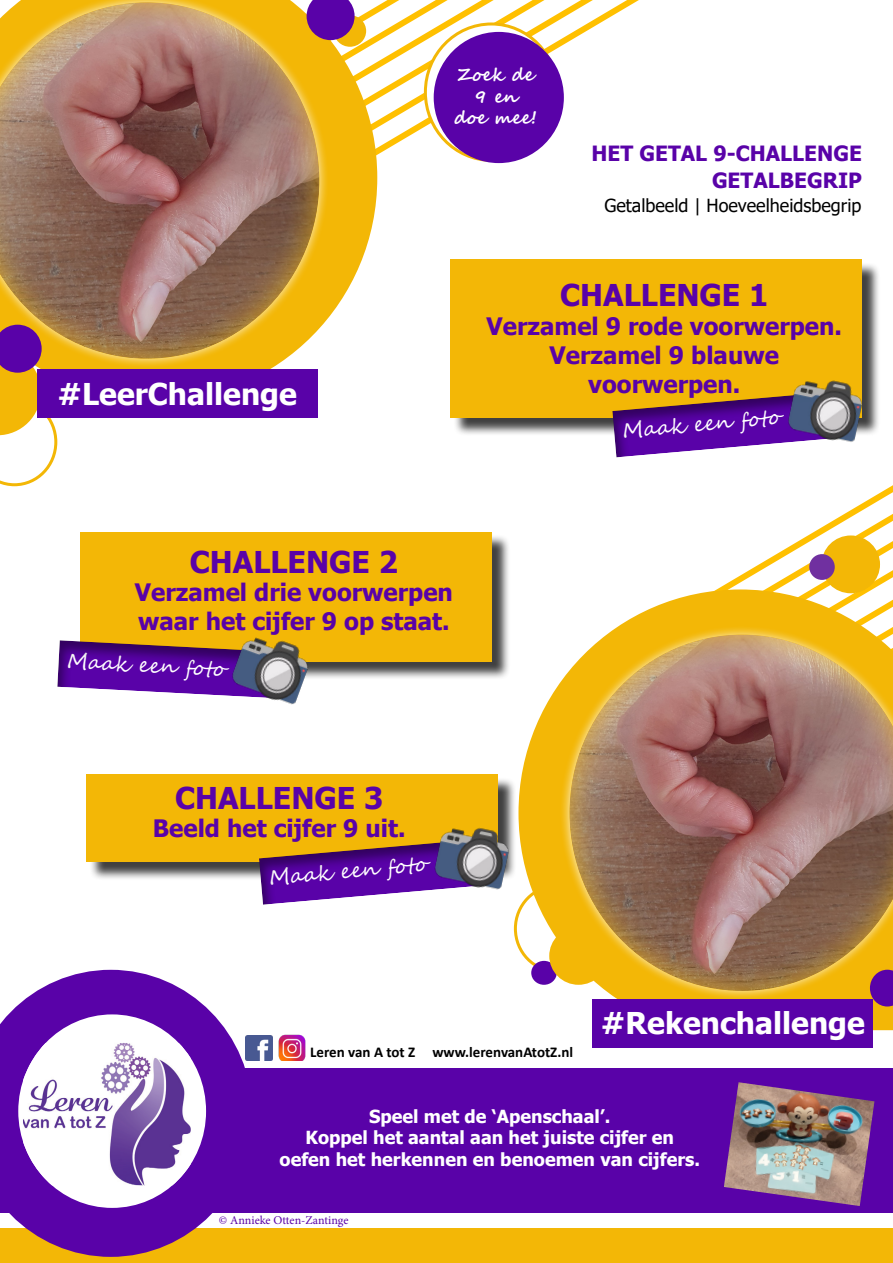
<style>
.page{position:relative;width:893px;height:1263px;background:#fff}
.page>*{position:absolute;margin:0;border:0;box-sizing:border-box;transform-origin:0 0}
.t1{font:700 30px "Tahoma";color:#5902a8}
.t2{font:700 30px "Tahoma";color:#fff}
.t3{font:700 24px/28.8px "Tahoma";color:#5902a8;text-align:center}
.t4{font:21px "Segoe Script";color:#fff}
.t5{font:700 21px/27px "Tahoma";color:#5902a8;text-align:right}
.t6{font:700 18px/21.6px "Tahoma";color:#fff;text-align:center}
.t7{font:18px "Tahoma";color:#000}
.t8{font:700 18px/21.6px "Segoe Script";color:#fff;text-align:center}
.t9{font:700 15px "Calibri";color:#000}
.t10{font:12px "Minion Pro";letter-spacing:-.005em;color:#5902a8}
</style>
<div class="page">
<svg style="left:450px;top:0;width:189px;height:356px"></svg>
<img style="left:252px;top:1035px;width:21px;height:25px">
<img style="left:278px;top:1034px;width:28px;height:26px">
<svg style="left:425px;top:24px;width:132px;height:136px"></svg>
<div style="left:434px;top:32px;width:130px;height:131px;background:#5902a8;border-radius:50%"></div>
<svg style="left:610px;top:121px;width:29px;height:139px"></svg>
<svg style="left:621px;top:143px;width:53px;height:117px"></svg>
<svg style="left:674px;top:259px;width:219px;height:330px"></svg>
<div style="left:821px;top:535px;width:59px;height:58px;background:#f3b706;border-radius:50%"></div>
<div style="left:809px;top:554px;width:26px;height:26px;background:#7030a0;border-radius:50%"></div>
<svg style="left:377px;top:0;width:94px;height:289px"></svg>
<div style="left:0;top:1228px;width:893px;height:35px;background:#f3b706"></div>
<div style="left:0;top:1068px;width:893px;height:144px;background:#5902a8"></div>
<svg style="left:518px;top:589px;width:375px;height:447px"></svg>
<svg style="left:873px;top:1001px;width:20px;height:29px"></svg>
<div style="left:453px;top:262px;width:428px;height:175px;background:#000;opacity:.75"></div>
<div style="left:451px;top:260px;width:411px;height:158px;background:#f3b706"></div>
<div style="left:83px;top:534px;width:428px;height:146px;background:#000;opacity:.75"></div>
<div style="left:81px;top:532px;width:411px;height:129px;background:#f3b706"></div>
<svg style="left:0;top:970px;width:252px;height:287px;fill:#5902a8"></svg>
<div style="left:89px;top:777px;width:428px;height:104px;background:#000;opacity:.75"></div>
<div style="left:87px;top:775px;width:411px;height:87px;background:#f3b706"></div>
<svg style="left:57px;top:6px;width:320px;height:395px;fill:#f3b706"></svg>
<svg style="left:329px;top:0;width:26px;height:40px"></svg>
<svg style="left:0;top:368px;width:57px;height:118px"></svg>
<img style="left:724px;top:1082px;width:150px;height:124px">
<div style="left:37px;top:370px;width:280px;height:48px;background:#5902a8"></div>
<div style="left:18px;top:1014px;width:188px;height:194px;background:#fff;border-radius:50%"></div>
<img style="left:23px;top:1043px;width:168px;height:142px">
<div style="left:593px;top:999px;width:280px;height:48px;background:#5902a8"></div>
<svg style="left:607px;top:397px;width:161px;height:63px"></svg>
<img style="left:768px;top:349px;width:116px;height:119px">
<svg style="left:254px;top:844px;width:160px;height:61px"></svg>
<img style="left:414px;top:796px;width:117px;height:120px">
<svg style="left:57px;top:639px;width:151px;height:56px"></svg>
<img style="left:208px;top:637px;width:127px;height:68px">
<div style="left:560px;top:625px;width:333px;height:376px;background:#fff;opacity:.75"></div>
<div style="left:569px;top:633px;width:324px;height:360px;background:#f3b706;opacity:.75"></div>
<div style="left:0;top:0;width:329px;height:368px;background:#fff;opacity:.75"></div>
<div style="left:0;top:1px;width:322px;height:360px;background:#f3b706;opacity:.75"></div>
<p class="t2" style="left:58px;top:373px;width:241px">#LeerChallenge</p>
<p class="t8" style="left:454px;top:64px;width:84px">Zoek de<br>9 en<br>doe mee!</p>
<p class="t5" style="left:591px;top:141px;width:272px">HET GETAL 9-CHALLENGE<br>GETALBEGRIP</p>
<p class="t7" style="left:604px;top:193px;width:258px">Getalbeeld | Hoeveelheidsbegrip</p>
<p class="t1" style="left:560px;top:274px;width:210px">CHALLENGE 1</p>
<p class="t3" style="left:487px;top:313px;width:357px">Verzamel 9 rode voorwerpen.<br>Verzamel 9 blauwe voorwerpen.</p>
<p class="t4" style="left:621px;top:414px;width:160px;rotate:-5deg">Maak een foto</p>
<p class="t1" style="left:190px;top:541px;width:210px">CHALLENGE 2</p>
<p class="t3" style="left:135px;top:579px;width:320px;text-align:left">Verzamel drie voorwerpen waar het cijfer 9 op staat.</p>
<p class="t4" style="left:68px;top:644px;width:160px;rotate:3deg">Maak een foto</p>
<p class="t1" style="left:175px;top:776px;width:210px">CHALLENGE 3</p>
<p class="t3" style="left:153px;top:815px;width:254px">Beeld het cijfer 9 uit.</p>
<p class="t4" style="left:268px;top:861px;width:160px;rotate:-5deg">Maak een foto</p>
<p class="t9" style="left:310px;top:1041px;width:264px">Leren van A tot Z www.lerenvanAtotZ.nl</p>
<p class="t2" style="left:601px;top:1002px;width:266px">#Rekenchallenge</p>
<p class="t6" style="left:306px;top:1106px;width:370px">Speel met de ‘Apenschaal’.<br>Koppel het aantal aan het juiste cijfer en</p>
<p class="t6" style="left:280px;top:1149px;width:422px">oefen het herkennen en benoemen van cijfers.</p>
<p class="t10" style="left:219px;top:1212px;width:131px">© Annieke Otten-Zantinge</p>
</div>
